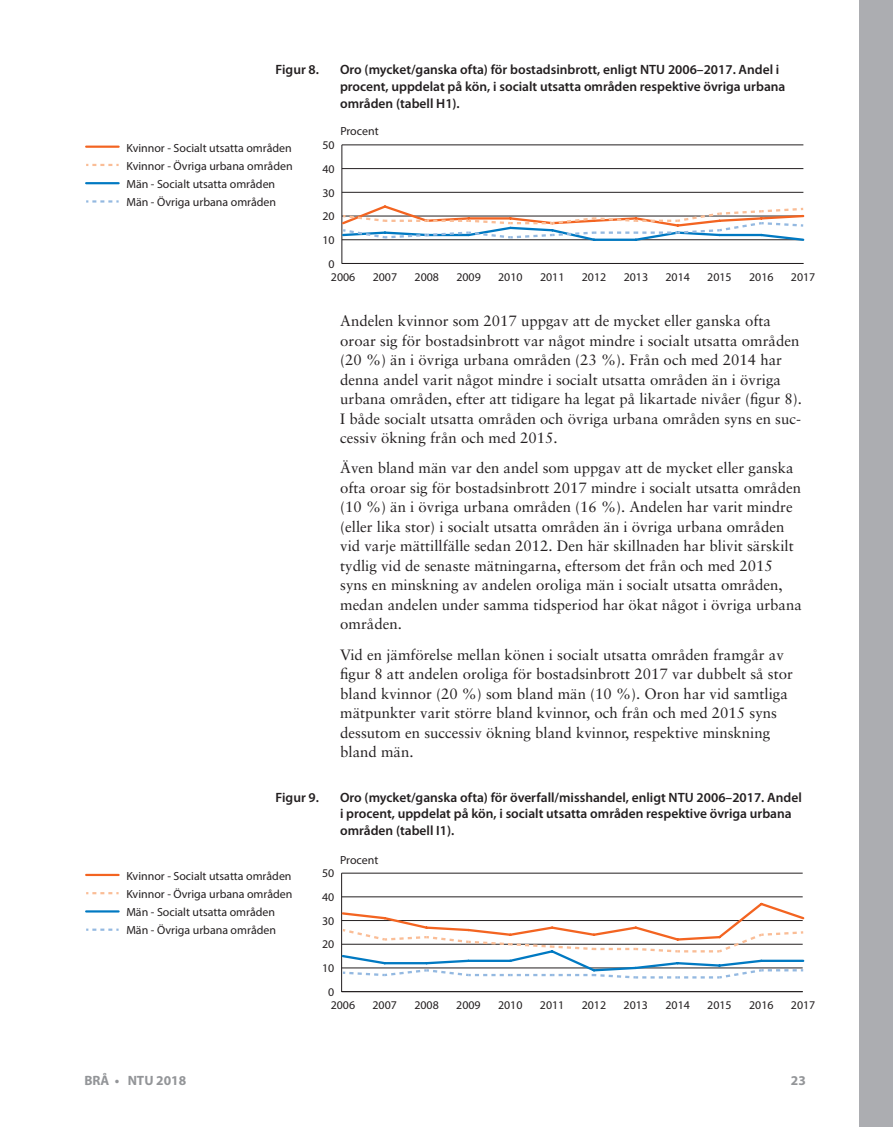
<style>
.page{position:relative;width:893px;height:1127px;background:#fff}
.page>*{position:absolute;margin:0;border:0;box-sizing:border-box;transform-origin:0 0}
.Brödtext{font:15px/19.5px "Sabon Roman 2";color:#231f20}
.Figurtext{font:600 13.5px/16.8px "Myriad Pro";color:#231f20}
.t1{font:700 13.5px "Myriad Pro";color:#939598}
.t2{font:11.85px/18px "Myriad Pro Regular 4";color:#231f20}
</style>
<div class="page">
<div style="left:859px;top:0;width:34px;height:1127px;background:#acadb1"></div>
<hr style="left:86px;top:146px;width:33px;height:2px;background:#f36421">
<svg style="left:86px;top:164px;width:33px;height:2px"></svg>
<hr style="left:86px;top:182px;width:33px;height:2px;background:#0079c2">
<svg style="left:86px;top:200px;width:33px;height:3px"></svg>
<hr style="left:341px;top:145px;width:1px;height:118px;background:#231f20">
<hr style="left:342px;top:263px;width:461px;height:1px;background:#231f20">
<hr style="left:342px;top:192px;width:461px;height:1px;background:#231f20">
<hr style="left:342px;top:168px;width:461px;height:1px;background:#231f20">
<hr style="left:342px;top:145px;width:461px;height:1px;background:#231f20">
<svg style="left:341px;top:204px;width:464px;height:38px"></svg>
<hr style="left:86px;top:874px;width:33px;height:2px;background:#f36421">
<svg style="left:86px;top:892px;width:33px;height:2px"></svg>
<hr style="left:86px;top:910px;width:33px;height:2px;background:#0079c2">
<svg style="left:86px;top:928px;width:33px;height:3px"></svg>
<hr style="left:341px;top:873px;width:1px;height:118px;background:#231f20">
<hr style="left:342px;top:991px;width:461px;height:1px;background:#231f20">
<hr style="left:342px;top:896px;width:461px;height:1px;background:#231f20">
<hr style="left:342px;top:873px;width:461px;height:1px;background:#231f20">
<svg style="left:341px;top:901px;width:464px;height:78px"></svg>
<p class="Figurtext" style="left:276px;top:61px;width:45px">Figur 8.</p>
<p class="Figurtext" style="left:340px;top:61px;width:447px">Oro (mycket/ganska ofta) för bostadsinbrott, enligt NTU 2006–2017. Andel i procent, uppdelat på kön, i socialt utsatta områden respektive övriga urbana områden (tabell H1).</p>
<p class="t2" style="left:340px;top:122px;width:40px">Procent</p>
<p class="t2" style="left:126px;top:139px;width:168px">Kvinnor - Socialt utsatta områden<br>Kvinnor - Övriga urbana områden<br>Män - Socialt utsatta områden<br>Män - Övriga urbana områden</p>
<p class="t2" style="left:322px;top:136px;width:14px">50</p>
<p class="t2" style="left:322px;top:160px;width:14px">40</p>
<p class="t2" style="left:322px;top:183px;width:14px">30</p>
<p class="t2" style="left:322px;top:207px;width:14px">20</p>
<p class="t2" style="left:322px;top:231px;width:14px">10</p>
<p class="t2" style="left:329px;top:254px;width:8px">0</p>
<p class="t2" style="left:331px;top:268px;width:26px">2006</p>
<p class="t2" style="left:373px;top:268px;width:26px">2007</p>
<p class="t2" style="left:415px;top:268px;width:26px">2008</p>
<p class="t2" style="left:456px;top:268px;width:26px">2009</p>
<p class="t2" style="left:498px;top:268px;width:26px">2010</p>
<p class="t2" style="left:540px;top:268px;width:26px">2011</p>
<p class="t2" style="left:582px;top:268px;width:26px">2012</p>
<p class="t2" style="left:624px;top:268px;width:26px">2013</p>
<p class="t2" style="left:665px;top:268px;width:26px">2014</p>
<p class="t2" style="left:707px;top:268px;width:26px">2015</p>
<p class="t2" style="left:749px;top:268px;width:26px">2016</p>
<p class="t2" style="left:791px;top:268px;width:26px">2017</p>
<p class="Brödtext" style="left:340px;top:311px;width:463px">Andelen kvinnor som 2017 uppgav att de mycket eller ganska ofta oroar sig för bostadsinbrott var något mindre i socialt utsatta områden (20 %) än i övriga urbana områden (23 %). Från och med 2014 har denna andel varit något mindre i socialt utsatta områden än i övriga urbana områden, efter att tidigare ha legat på likartade nivåer (figur 8).<br>I både socialt utsatta områden och övriga urbana områden syns en suc&shy;cessiv ökning från och med 2015.</p>
<p class="Brödtext" style="left:340px;top:458px;width:463px">Även bland män var den andel som uppgav att de mycket eller ganska ofta oroar sig för bostadsinbrott 2017 mindre i socialt utsatta områden (10 %) än i övriga urbana områden (16 %). Andelen har varit mindre (eller lika stor) i socialt utsatta områden än i övriga urbana områden vid varje mättillfälle sedan 2012. Den här skillnaden har blivit särskilt tydlig vid de senaste mätningarna, eftersom det från och med 2015 syns en minskning av andelen oroliga män i socialt utsatta områden, medan andelen under samma tidsperiod har ökat något i övriga urbana områden.</p>
<p class="Brödtext" style="left:340px;top:644px;width:454px">Vid en jämförelse mellan könen i socialt utsatta områden framgår av figur 8 att andelen oroliga för bostadsinbrott 2017 var dubbelt så stor bland kvinnor (20 %) som bland män (10 %). Oron har vid samtliga mätpunkter varit större bland kvinnor, och från och med 2015 syns dessutom en successiv ökning bland kvinnor, respektive minskning bland män.</p>
<p class="Figurtext" style="left:276px;top:789px;width:45px">Figur 9.</p>
<p class="Figurtext" style="left:340px;top:789px;width:463px">Oro (mycket/ganska ofta) för överfall/misshandel, enligt NTU 2006–2017. Andel i procent, uppdelat på kön, i socialt utsatta områden respektive övriga urbana områden (tabell I1).</p>
<p class="t2" style="left:126px;top:867px;width:168px">Kvinnor - Socialt utsatta områden<br>Kvinnor - Övriga urbana områden<br>Män - Socialt utsatta områden<br>Män - Övriga urbana områden</p>
<p class="t2" style="left:340px;top:850px;width:40px">Procent</p>
<p class="t2" style="left:322px;top:864px;width:14px">50</p>
<p class="t2" style="left:322px;top:888px;width:14px">40</p>
<p class="t2" style="left:322px;top:911px;width:14px">30</p>
<p class="t2" style="left:322px;top:935px;width:14px">20</p>
<p class="t2" style="left:322px;top:959px;width:14px">10</p>
<p class="t2" style="left:328px;top:982px;width:8px">0</p>
<p class="t2" style="left:331px;top:996px;width:26px">2006</p>
<p class="t2" style="left:373px;top:996px;width:26px">2007</p>
<p class="t2" style="left:414px;top:996px;width:26px">2008</p>
<p class="t2" style="left:456px;top:996px;width:26px">2009</p>
<p class="t2" style="left:498px;top:996px;width:26px">2010</p>
<p class="t2" style="left:540px;top:996px;width:26px">2011</p>
<p class="t2" style="left:582px;top:996px;width:26px">2012</p>
<p class="t2" style="left:624px;top:996px;width:26px">2013</p>
<p class="t2" style="left:665px;top:996px;width:26px">2014</p>
<p class="t2" style="left:707px;top:996px;width:26px">2015</p>
<p class="t2" style="left:749px;top:996px;width:26px">2016</p>
<p class="t2" style="left:791px;top:996px;width:26px">2017</p>
<p class="t1" style="left:84px;top:1071px;width:103px">BRÅ • NTU 2018</p>
<p class="t1" style="left:791px;top:1071px;width:16px">23</p>
</div>
